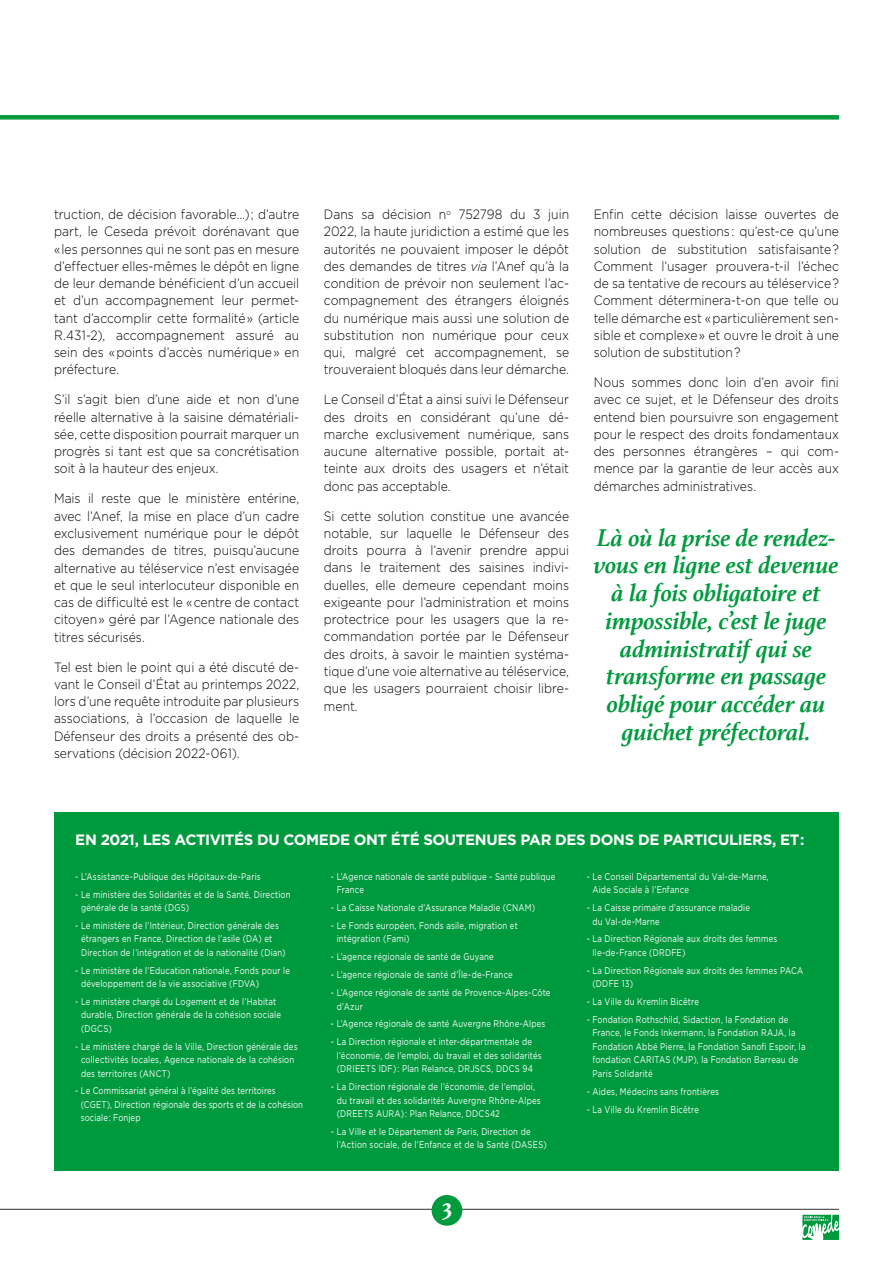
<style>
.page{position:relative;width:893px;height:1263px;background:#fff}
.page>*{position:absolute;margin:0;border:0;box-sizing:border-box;transform-origin:0 0}
.t1{font:italic 700 25.5px/27.8px "Athelas";letter-spacing:-.005em;color:#009a3e;text-align:center}
.t2{font:700 25.2px "Athelas";color:#fff}
.t3{font:700 15px "Gotham";letter-spacing:-.03em;color:#fff}
.t4{font:300 13.5px/17.2px "Gotham";color:#000;text-align:justify;scale:.9 1}
.t5{font:9.75px/13.5px "Gotham";letter-spacing:.025em;color:#fff;scale:.8 1}
.s1{font-style:italic}
</style>
<div class="page">
<div style="left:0;top:115px;width:839px;height:5px;background:#009a3e"></div>
<hr style="left:0;top:1209px;width:839px;height:1px;background:#575756">
<div style="left:432px;top:1195px;width:30px;height:31px;background:#009a3e;border-radius:50%"></div>
<svg style="left:802px;top:1215px;width:37px;height:25px"></svg>
<div style="left:54px;top:812px;width:785px;height:358px;background:#009a3e"></div>
<p class="t4" style="left:54px;top:205px;width:274px">truction, de décision favorable…) ; d’autre part, le Ceseda prévoit dorénavant que « les personnes qui ne sont pas en mesure d’effectuer elles-mêmes le dépôt en ligne de leur demande bénéficient d’un accueil et d’un accompagnement leur permet&shy;tant d’accomplir cette formalité » (article R.431-2), accompagnement assuré au sein des « points d’accès numérique » en préfecture.</p>
<p class="t4" style="left:54px;top:391px;width:274px">S’il s’agit bien d’une aide et non d’une réelle alternative à la saisine dématériali&shy;sée, cette disposition pourrait marquer un progrès si tant est que sa concrétisation soit à la hauteur des enjeux.</p>
<p class="t4" style="left:54px;top:490px;width:274px">Mais il reste que le ministère entérine, avec l’Anef, la mise en place d’un cadre exclusivement numérique pour le dépôt des demandes de titres, puisqu’aucune alternative au téléservice n’est envisagée et que le seul interlocuteur disponible en cas de difficulté est le « centre de contact citoyen » géré par l’Agence nationale des titres sécurisés.</p>
<p class="t4" style="left:54px;top:658px;width:274px">Tel est bien le point qui a été discuté de&shy;vant le Conseil d’État au printemps 2022, lors d’une requête introduite par plusieurs associations, à l’occasion de laquelle le Défenseur des droits a présenté des ob&shy;servations (décision 2022-061).</p>
<p class="t4" style="left:324px;top:205px;width:274px">Dans sa décision n<sup>o</sup> 752798 du 3 juin 2022, la haute juridiction a estimé que les autorités ne pouvaient imposer le dépôt des demandes de titres <span class="s1">via</span> l’Anef qu’à la condition de prévoir non seulement l’ac&shy;compagnement des étrangers éloignés du numérique mais aussi une solution de substitution non numérique pour ceux qui, malgré cet accompagnement, se trouveraient bloqués dans leur démarche.</p>
<p class="t4" style="left:324px;top:391px;width:274px">Le Conseil d’État a ainsi suivi le Défenseur des droits en considérant qu’une dé&shy;marche exclusivement numérique, sans aucune alternative possible, portait at&shy;teinte aux droits des usagers et n’était donc pas acceptable.</p>
<p class="t4" style="left:324px;top:507px;width:274px">Si cette solution constitue une avancée notable, sur laquelle le Défenseur des droits pourra à l’avenir prendre appui dans le traitement des saisines indivi&shy;duelles, elle demeure cependant moins exigeante pour l’administration et moins protectrice pour les usagers que la re&shy;commandation portée par le Défenseur des droits, à savoir le maintien systéma&shy;tique d’une voie alternative au téléservice, que les usagers pourraient choisir libre&shy;ment.</p>
<p class="t4" style="left:594px;top:205px;width:274px">Enfin cette décision laisse ouvertes de nombreuses questions : qu’est-ce qu’une solution de substitution satisfaisante ?<br>Comment l’usager prouvera-t-il l’échec de sa tentative de recours au téléservice ?<br>Comment déterminera-t-on que telle ou telle démarche est « particulièrement sen&shy;sible et complexe » et ouvre le droit à une solution de substitution ?</p>
<p class="t4" style="left:594px;top:373px;width:274px">Nous sommes donc loin d’en avoir fini avec ce sujet, et le Défenseur des droits entend bien poursuivre son engagement pour le respect des droits fondamentaux des personnes étrangères – qui com&shy;mence par la garantie de leur accès aux démarches administratives.</p>
<h1 class="t1" style="left:594px;top:523px;width:247px">Là où la prise de rendez&shy;vous en ligne est devenue à la fois obligatoire et impossible, c’est le juge administratif qui se transforme en passage obligé pour accéder au guichet préfectoral.</h1>
<p class="t3" style="left:75px;top:830px;width:731px">EN 2021, LES ACTIVITÉS DU COMEDE ONT ÉTÉ SOUTENUES PAR DES DONS DE PARTICULIERS, ET :</p>
<p class="t5" style="left:75px;top:869px;width:233px">- L’Assistance-Publique des Hôpitaux-de-Paris</p>
<p class="t5" style="left:81px;top:887px;width:263px;text-indent:-6px">- Le ministère des Solidarités et de la Santé, Direction générale de la santé (DGS)</p>
<p class="t5" style="left:81px;top:918px;width:257px;text-indent:-6px">- Le ministère de l’Intérieur, Direction générale des étrangers en France, Direction de l’asile (DA) et<br>Direction de l’intégration et de la nationalité (Dian)</p>
<p class="t5" style="left:81px;top:963px;width:263px;text-indent:-6px">- Le ministère de l’Education nationale, Fonds pour le développement de la vie associative (FDVA)</p>
<p class="t5" style="left:81px;top:994px;width:252px;text-indent:-6px">- Le ministère chargé du Logement et de l’Habitat durable, Direction générale de la cohésion sociale (DGCS)</p>
<p class="t5" style="left:81px;top:1039px;width:272px;text-indent:-6px">- Le ministère chargé de la Ville, Direction générale des collectivités locales, Agence nationale de la cohésion des territoires (ANCT)</p>
<p class="t5" style="left:81px;top:1084px;width:279px;text-indent:-6px">- Le Commissariat général à l’égalité des territoires (CGET), Direction régionale des sports et de la cohésion sociale : Fonjep</p>
<p class="t5" style="left:337px;top:869px;width:275px;text-indent:-6px">- L’Agence nationale de santé publique - Santé publique<br>France</p>
<p class="t5" style="left:331px;top:901px;width:257px">- La Caisse Nationale d’Assurance Maladie (CNAM)</p>
<p class="t5" style="left:337px;top:918px;width:228px;text-indent:-6px">- Le Fonds européen, Fonds asile, migration et intégration (Fami)</p>
<p class="t5" style="left:331px;top:950px;width:205px">- L’agence régionale de santé de Guyane</p>
<p class="t5" style="left:331px;top:968px;width:229px">- L’agence régionale de santé d’Île-de-France</p>
<p class="t5" style="left:337px;top:986px;width:269px;text-indent:-6px">- L’Agence régionale de santé de Provence-Alpes-Côte d’Azur</p>
<p class="t5" style="left:331px;top:1017px;width:270px">- L’Agence régionale de santé Auvergne Rhône-Alpes</p>
<p class="t5" style="left:337px;top:1034px;width:258px;text-indent:-6px">- La Direction régionale et inter-départmentale de l’économie, de l’emploi, du travail et des solidarités (DRIEETS IDF) : Plan Relance, DRJSCS, DDCS 94</p>
<p class="t5" style="left:337px;top:1080px;width:257px;text-indent:-6px">- La Direction régionale de l’économie, de l’emploi, du travail et des solidarités Auvergne Rhône-Alpes (DREETS AURA) : Plan Relance, DDCS42</p>
<p class="t5" style="left:337px;top:1124px;width:264px;text-indent:-6px">- La Ville et le Département de Paris, Direction de l’Action sociale, de l’Enfance et de la Santé (DASES)</p>
<p class="t5" style="left:592px;top:869px;width:222px;text-indent:-6px">- Le Conseil Départemental du Val-de-Marne,<br>Aide Sociale à l’Enfance</p>
<p class="t5" style="left:592px;top:901px;width:199px;text-indent:-6px">- La Caisse primaire d’assurance maladie du Val-de-Marne</p>
<p class="t5" style="left:592px;top:932px;width:233px;text-indent:-6px">- La Direction Régionale aux droits des femmes<br>Ile-de-France (DRDFE)</p>
<p class="t5" style="left:592px;top:963px;width:265px;text-indent:-6px">- La Direction Régionale aux droits des femmes PACA (DDFE 13)</p>
<p class="t5" style="left:587px;top:994px;width:142px">- La Ville du Kremlin Bicêtre</p>
<p class="t5" style="left:592px;top:1012px;width:268px;text-indent:-6px">- Fondation Rothschild, Sidaction, la Fondation de France, le Fonds Inkermann, la Fondation RAJA, la Fondation Abbé Pierre, la Fondation Sanofi Espoir, la fondation CARITAS (MJP), la Fondation Barreau de Paris Solidarité</p>
<p class="t5" style="left:587px;top:1085px;width:167px">- Aides, Médecins sans frontières</p>
<p class="t5" style="left:587px;top:1102px;width:142px">- La Ville du Kremlin Bicêtre</p>
<h2 class="t2" style="left:442px;top:1186px;width:12px">3</h2>
</div>
